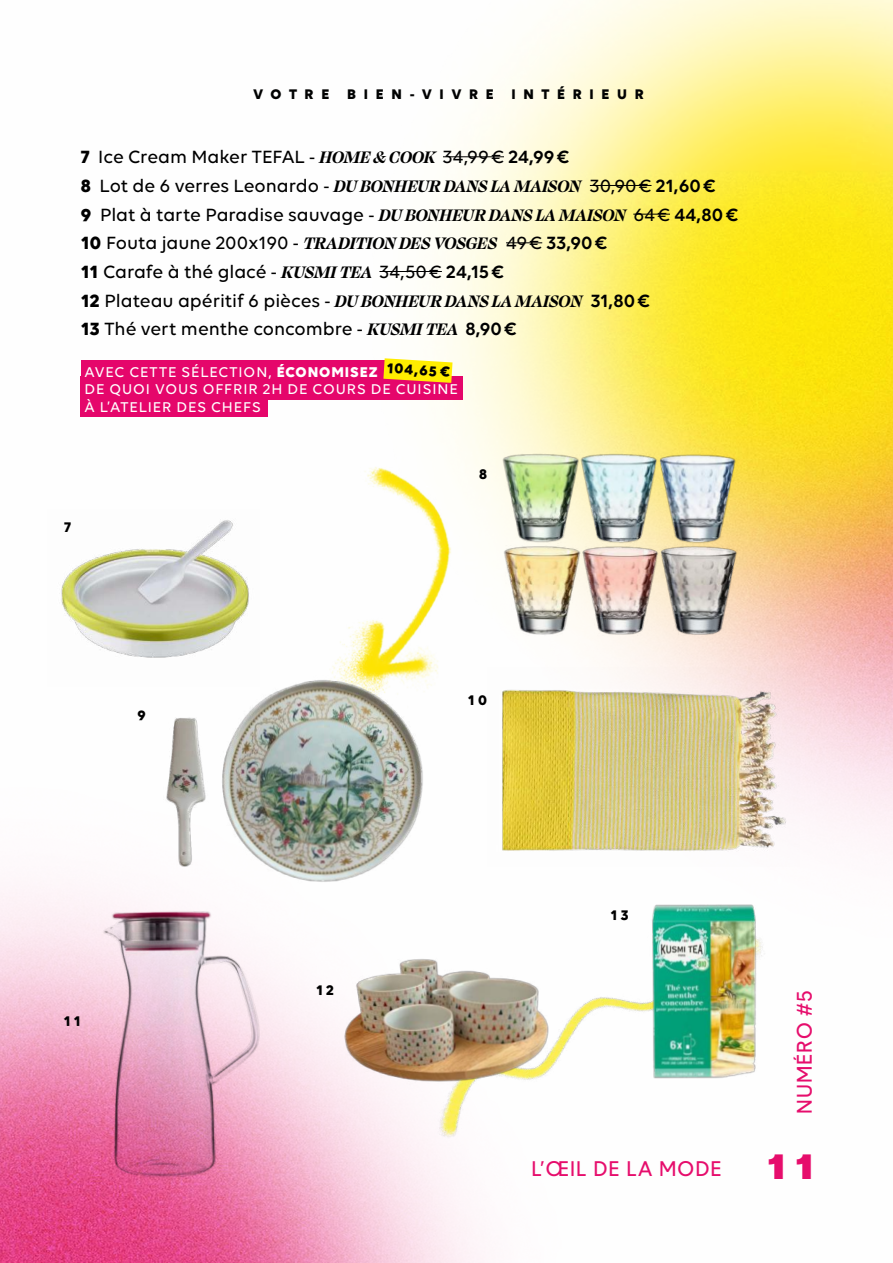
<style>
.page{position:relative;width:893px;height:1263px;background:#fff}
.page>*{position:absolute;margin:0;border:0;box-sizing:border-box;transform-origin:0 0}
.t1{font:800 35.1px "Matrice";color:#e60d6c}
.t2{font:20.55px "Basetica";letter-spacing:.05em;color:#e60d6c}
.t3{font:500 19.05px/28.7px "Volte";letter-spacing:-.005em;color:#000}
.t4{font:500 15.3px/17.2px "Volte";letter-spacing:.06em;color:#fff}
.t5{font:700 15.3px "Volte";color:#000}
.t6{font:700 15px "Volte";letter-spacing:.505em;color:#010202}
.t7{font:700 15px "Volte";color:#000}
.s1{font-weight:700}
.s2{font-family:"Swear Display";font-weight:700;font-style:italic}
.s3{font-weight:600}
</style>
<div class="page">
<img style="left:0;top:0;width:893px;height:1263px">
<img style="left:498px;top:426px;width:246px;height:240px">
<hr style="left:443px;top:156px;width:61px;height:1px;background:#000">
<hr style="left:590px;top:185px;width:61px;height:1px;background:#000">
<hr style="left:633px;top:214px;width:37px;height:1px;background:#000">
<hr style="left:506px;top:242px;width:36px;height:1px;background:#000">
<hr style="left:379px;top:271px;width:63px;height:1px;background:#000">
<div style="left:81px;top:361px;width:314px;height:23px;background:#e5066b"></div>
<div style="left:81px;top:376px;width:382px;height:23px;background:#e5066b"></div>
<div style="left:81px;top:394px;width:187px;height:23px;background:#e5066b"></div>
<svg style="left:383px;top:358px;width:69px;height:25px"></svg>
<img style="left:323px;top:466px;width:130px;height:246px">
<img style="left:16px;top:885px;width:326px;height:332px">
<img style="left:394px;top:882px;width:424px;height:329px">
<img style="left:48px;top:509px;width:212px;height:177px">
<img style="left:154px;top:661px;width:293px;height:257px">
<img style="left:627px;top:890px;width:148px;height:210px">
<img style="left:487px;top:668px;width:312px;height:199px">
<img style="left:343px;top:931px;width:225px;height:198px">
<svg style="left:64px;top:1016px;width:15px;height:10px"></svg>
<p class="t6" style="left:253px;top:86px;width:392px">VOTRE BIEN-VIVRE INTÉRIEUR</p>
<p class="t3" style="left:81px;top:142px;width:659px"><span class="s1">7</span> Ice Cream Maker TEFAL - <span class="s2">HOME &amp; COOK</span> 34,99€ <span class="s3">24,99€<br></span><span class="s1">8</span> Lot de 6 verres Leonardo - <span class="s2">DU BONHEUR DANS LA MAISON</span> 30,90€ <span class="s3">21,60€<br></span><span class="s1">9</span> Plat à tarte Paradise sauvage - <span class="s2">DU BONHEUR DANS LA MAISON</span> 64€ <span class="s3">44,80€ </span><span class="s1">10</span> Fouta jaune 200x190 - <span class="s2">TRADITION DES VOSGES</span> 49€ <span class="s3">33,90€<br></span><span class="s1">11</span> Carafe à thé glacé - <span class="s2">KUSMI TEA</span> 34,50€ <span class="s3">24,15€<br></span><span class="s1">12</span> Plateau apéritif 6 pièces - <span class="s2">DU BONHEUR DANS LA MAISON</span> <span class="s3">31,80€<br></span><span class="s1">13</span> Thé vert menthe concombre - <span class="s2">KUSMI TEA</span> <span class="s3">8,90€</span></p>
<p class="t4" style="left:84px;top:363px;width:375px">AVEC CETTE SÉLECTION, <span class="s1">ÉCONOMISEZ<br></span>DE QUOI VOUS OFFRIR 2H DE COURS DE CUISINE<br>À L’ATELIER DES CHEFS</p>
<p class="t5" style="left:387px;top:359px;width:65px;rotate:3deg">104,65 €</p>
<p class="t7" style="left:64px;top:518px;width:8px">7</p>
<p class="t7" style="left:479px;top:465px;width:9px">8</p>
<p class="t7" style="left:137px;top:706px;width:10px">9</p>
<p class="t7" style="left:468px;top:691px;width:21px">10</p>
<p class="t7" style="left:316px;top:981px;width:20px">12</p>
<p class="t7" style="left:610px;top:906px;width:19px">13</p>
<p class="t2" style="left:532px;top:1155px;width:191px">L’ŒIL DE LA MODE</p>
<p class="t2" style="left:791px;top:1114px;width:125px;rotate:-90deg">NUMÉRO #5</p>
<h1 class="t1" style="left:768px;top:1139px;width:47px">1 1</h1>
</div>
